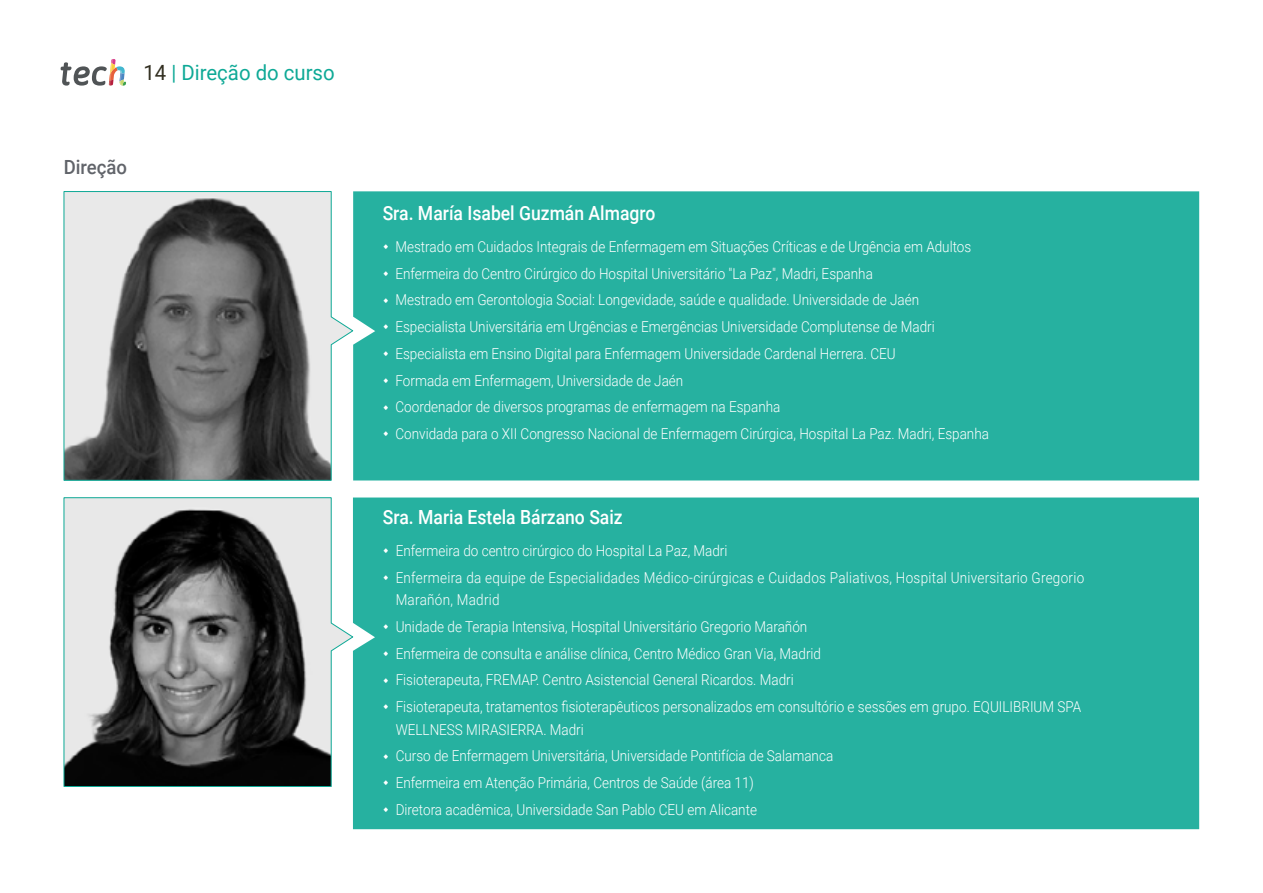
<style>
.page{position:relative;width:1263px;height:893px;background:#fff}
.page>*{position:absolute;margin:0;border:0;box-sizing:border-box;transform-origin:0 0}
.t1{font:21px "Roboto";color:#0ea996}
.t2{font:500 19.5px "Roboto";color:#fff;scale:.9 1}
.t3{font:500 19.5px "Roboto";color:#61646a;scale:.95 1}
.t4{font:300 15px/26.7px "Roboto";color:#fff;scale:.9 1}
.t5{font:300 15px/26.7px "Roboto";letter-spacing:.02em;color:#fff;scale:.9 1}
.s1{color:#312e20}
</style>
<div class="page">
<svg style="left:61px;top:59px;width:65px;height:27px"></svg>
<div style="left:353px;top:191px;width:846px;height:289px;background:#26b1a0"></div>
<svg style="left:64px;top:191px;width:289px;height:290px;background:#8a8b8b"></svg>
<div style="left:353px;top:497px;width:846px;height:332px;background:#26b1a0"></div>
<svg style="left:64px;top:497px;width:289px;height:290px;background:#7a7c7c"></svg>
<svg style="left:384px;top:244px;width:4px;height:5px"></svg>
<svg style="left:384px;top:271px;width:4px;height:5px"></svg>
<svg style="left:384px;top:298px;width:4px;height:5px"></svg>
<svg style="left:384px;top:324px;width:4px;height:5px"></svg>
<svg style="left:384px;top:351px;width:4px;height:5px"></svg>
<svg style="left:384px;top:378px;width:4px;height:5px"></svg>
<svg style="left:384px;top:405px;width:4px;height:5px"></svg>
<svg style="left:384px;top:431px;width:4px;height:5px"></svg>
<svg style="left:384px;top:548px;width:4px;height:5px"></svg>
<svg style="left:384px;top:575px;width:4px;height:5px"></svg>
<svg style="left:384px;top:624px;width:4px;height:5px"></svg>
<svg style="left:384px;top:651px;width:4px;height:5px"></svg>
<svg style="left:384px;top:678px;width:4px;height:5px"></svg>
<svg style="left:384px;top:704px;width:4px;height:5px"></svg>
<svg style="left:384px;top:754px;width:4px;height:5px"></svg>
<svg style="left:384px;top:780px;width:4px;height:5px"></svg>
<svg style="left:384px;top:807px;width:4px;height:5px"></svg>
<h1 class="t1" style="left:144px;top:57px;width:193px"><span class="s1">14</span> | Direção do curso</h1>
<h2 class="t3" style="left:64px;top:154px;width:68px">Direção</h2>
<h2 class="t2" style="left:383px;top:199px;width:304px">Sra. María Isabel Guzmán Almagro</h2>
<p class="t4" style="left:395px;top:233px;width:661px">Mestrado em Cuidados Integrais de Enfermagem em Situações Críticas e de Urgência em Adultos Enfermeira do Centro Cirúrgico do Hospital Universitário "La Paz", Madri, Espanha<br>Mestrado em Gerontologia Social: Longevidade, saúde e qualidade. Universidade de Jaén Especialista Universitária em Urgências e Emergências Universidade Complutense de Madri Especialista em Ensino Digital para Enfermagem Universidade Cardenal Herrera. CEU<br>Formada em Enfermagem, Universidade de Jaén<br>Coordenador de diversos programas de enfermagem na Espanha<br>Convidada para o XII Congresso Nacional de Enfermagem Cirúrgica, Hospital La Paz. Madri, Espanha</p>
<h2 class="t2" style="left:383px;top:503px;width:268px">Sra. Maria Estela Bárzano Saiz</h2>
<p class="t5" style="left:396px;top:537px;width:766px">Enfermeira do centro cirúrgico do Hospital La Paz, Madri<br>Enfermeira da equipe de Especialidades Médico-cirúrgicas e Cuidados Paliativos, Hospital Universitario Gregorio</p>
<p class="t4" style="left:396px;top:586px;width:763px">Marañón, Madrid<br>Unidade de Terapia Intensiva, Hospital Universitário Gregorio Marañón<br>Enfermeira de consulta e análise clínica, Centro Médico Gran Via, Madrid<br>Fisioterapeuta, FREMAP. Centro Asistencial General Ricardos. Madri<br>Fisioterapeuta, tratamentos fisioterapêuticos personalizados em consultório e sessões em grupo. EQUILIBRIUM SPA</p>
<p class="t4" style="left:396px;top:715px;width:488px">WELLNESS MIRASIERRA. Madri<br>Curso de Enfermagem Universitária, Universidade Pontifícia de Salamanca Enfermeira em Atenção Primária, Centros de Saúde (área 11)<br>Diretora acadêmica, Universidade San Pablo CEU em Alicante</p>
</div>
